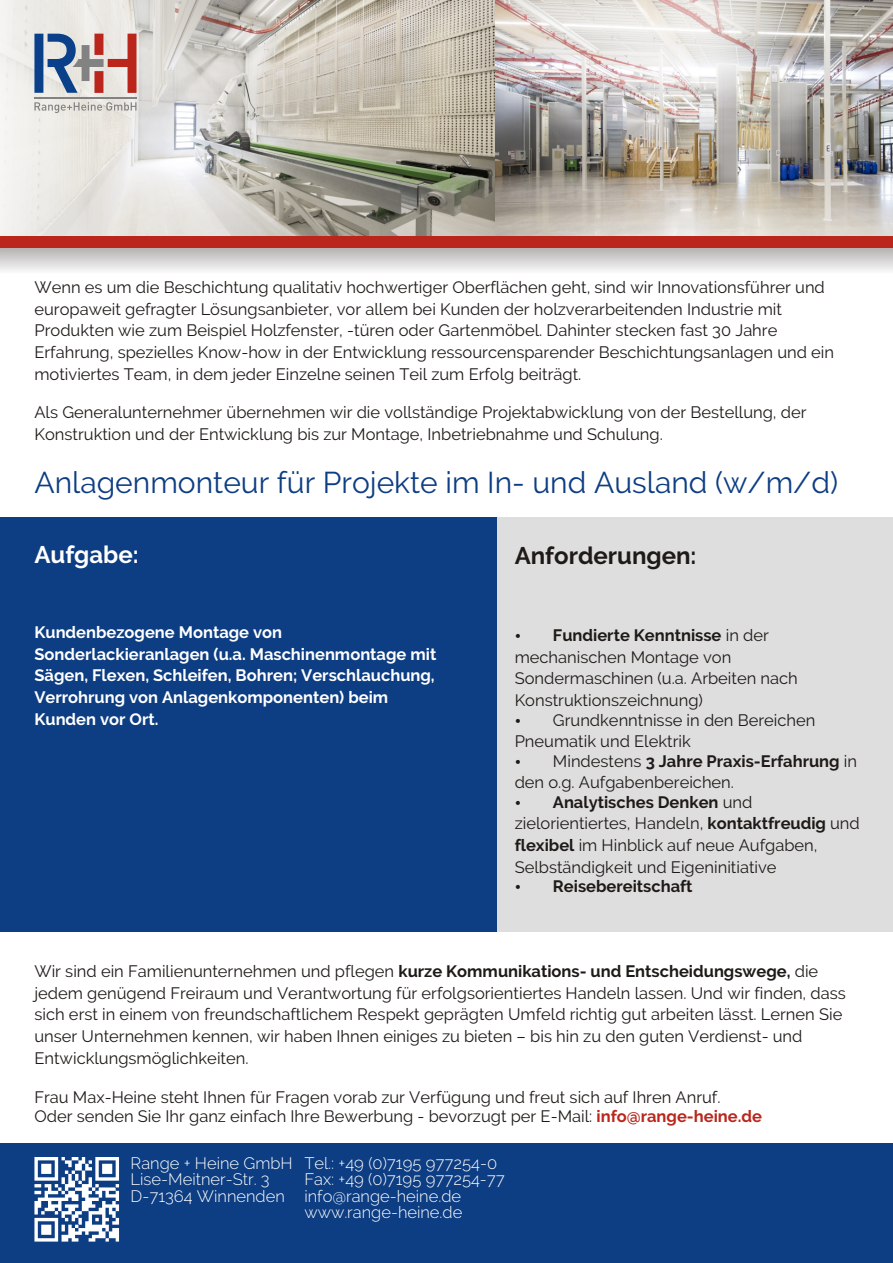
<style>
.page{position:relative;width:893px;height:1263px;background:#fff}
.page>*{position:absolute;margin:0;border:0;box-sizing:border-box;transform-origin:0 0}
.t1{font:30px "Raleway";color:#0d3d82}
.t2{font:700 24px "Raleway";color:#1f1a17}
.t3{font:700 24px "Raleway";color:#fff}
.t4{font:16.5px/21.8px "Raleway";color:#1f1a17}
.t5{font:700 16.5px/21.8px "Raleway";color:#fff}
.t6{font:16.5px/16.2px "Raleway";color:#fff}
.t7{font:700 16.5px "Raleway";color:#1f1a17}
.s1{font-weight:700}
.s2{font-weight:700;color:#ba261c}
</style>
<div class="page">
<div style="left:486px;top:518px;width:407px;height:414px;background:#dedede"></div>
<div style="left:0;top:1144px;width:893px;height:119px;background:#0d3d82"></div>
<div style="left:0;top:518px;width:497px;height:414px;background:#0d3d82"></div>
<div style="left:0;top:0;width:893px;height:274px;background:#1f1a17;opacity:.69"></div>
<img style="left:294px;top:0;width:202px;height:236px">
<svg style="left:0;top:0;width:294px;height:236px"></svg>
<img style="left:496px;top:0;width:397px;height:236px">
<div style="left:0;top:236px;width:893px;height:12px;background:#ba261c"></div>
<svg style="left:34px;top:102px;width:103px;height:11px"></svg>
<svg style="left:34px;top:34px;width:103px;height:59px"></svg>
<hr style="left:34px;top:97px;width:102px;height:1px;background:#828282">
<svg style="left:34px;top:1157px;width:85px;height:84px"></svg>
<p class="t4" style="left:34px;top:276px;width:801px">Wenn es um die Beschichtung qualitativ hochwertiger Oberflächen geht, sind wir Innovationsführer und europaweit gefragter Lösungsanbieter, vor allem bei Kunden der holzverarbeitenden Industrie mit Produkten wie zum Beispiel Holzfenster, -türen oder Gartenmöbel. Dahinter stecken fast 30 Jahre Erfahrung, spezielles Know-how in der Entwicklung ressourcensparender Beschichtungsanlagen und ein motiviertes Team, in dem jeder Einzelne seinen Teil zum Erfolg beiträgt.</p>
<p class="t4" style="left:34px;top:402px;width:774px">Als Generalunternehmer übernehmen wir die vollständige Projektabwicklung von der Bestellung, der<br>Konstruktion und der Entwicklung bis zur Montage, Inbetriebnahme und Schulung.</p>
<h1 class="t1" style="left:34px;top:465px;width:805px">Anlagenmonteur für Projekte im In- und Ausland (w/m/d)</h1>
<h2 class="t3" style="left:34px;top:541px;width:106px">Aufgabe:</h2>
<h2 class="t2" style="left:515px;top:541px;width:183px">Anforderungen:</h2>
<p class="t5" style="left:34px;top:621px;width:403px">Kundenbezogene Montage von Sonderlackieranlagen (u.a. Maschinenmontage mit Sägen, Flexen, Schleifen, Bohren; Verschlauchung, Verrohrung von Anlagenkomponenten) beim Kunden vor Ort.</p>
<p class="t4" style="left:515px;top:624px;width:285px">•<span class="s1">Fundierte Kenntnisse</span> in der mechanischen Montage von<br>Sondermaschinen (u.a. Arbeiten nach<br>Konstruktionszeichnung)</p>
<p class="t4" style="left:515px;top:709px;width:302px">•Grundkenntnisse in den Bereichen<br>Pneumatik und Elektrik</p>
<p class="t4" style="left:515px;top:750px;width:344px">•Mindestens <span class="s1">3 Jahre Praxis-Erfahrung</span> in den o.g. Aufgabenbereichen.</p>
<p class="t4" style="left:515px;top:791px;width:346px">•<span class="s1">Analytisches Denken</span> und zielorientiertes, Handeln, <span class="s1">kontaktfreudig</span> und <span class="s1">flexibel</span> im Hinblick auf neue Aufgaben, Selbständigkeit und Eigeninitiative</p>
<p class="t7" style="left:515px;top:877px;width:179px">•Reisebereitschaft</p>
<p class="t4" style="left:34px;top:960px;width:813px">Wir sind ein Familienunternehmen und pflegen <span class="s1">kurze Kommunikations- und Entscheidungswege,</span> die jedem genügend Freiraum und Verantwortung für erfolgsorientiertes Handeln lassen. Und wir finden, dass sich erst in einem von freundschaftlichem Respekt geprägten Umfeld richtig gut arbeiten lässt. Lernen Sie unser Unternehmen kennen, wir haben Ihnen einiges zu bieten – bis hin zu den guten Verdienst- und Entwicklungsmöglichkeiten.</p>
<p class="t4" style="left:34px;top:1087px;width:729px;line-height:19.4px">Frau Max-Heine steht Ihnen für Fragen vorab zur Verfügung und freut sich auf Ihren Anruf.<br>Oder senden Sie Ihr ganz einfach Ihre Bewerbung - bevorzugt per E-Mail: <span class="s2">info@range-heine.de</span></p>
<p class="t6" style="left:131px;top:1155px;width:164px">Range + Heine GmbH<br>Lise-Meitner-Str. 3<br>D-71364 Winnenden</p>
<p class="t6" style="left:304px;top:1155px;width:202px">Tel.: +49 (0)7195 977254-0<br>Fax: +49 (0)7195 977254-77 info@range-heine.de www.range-heine.de</p>
</div>
